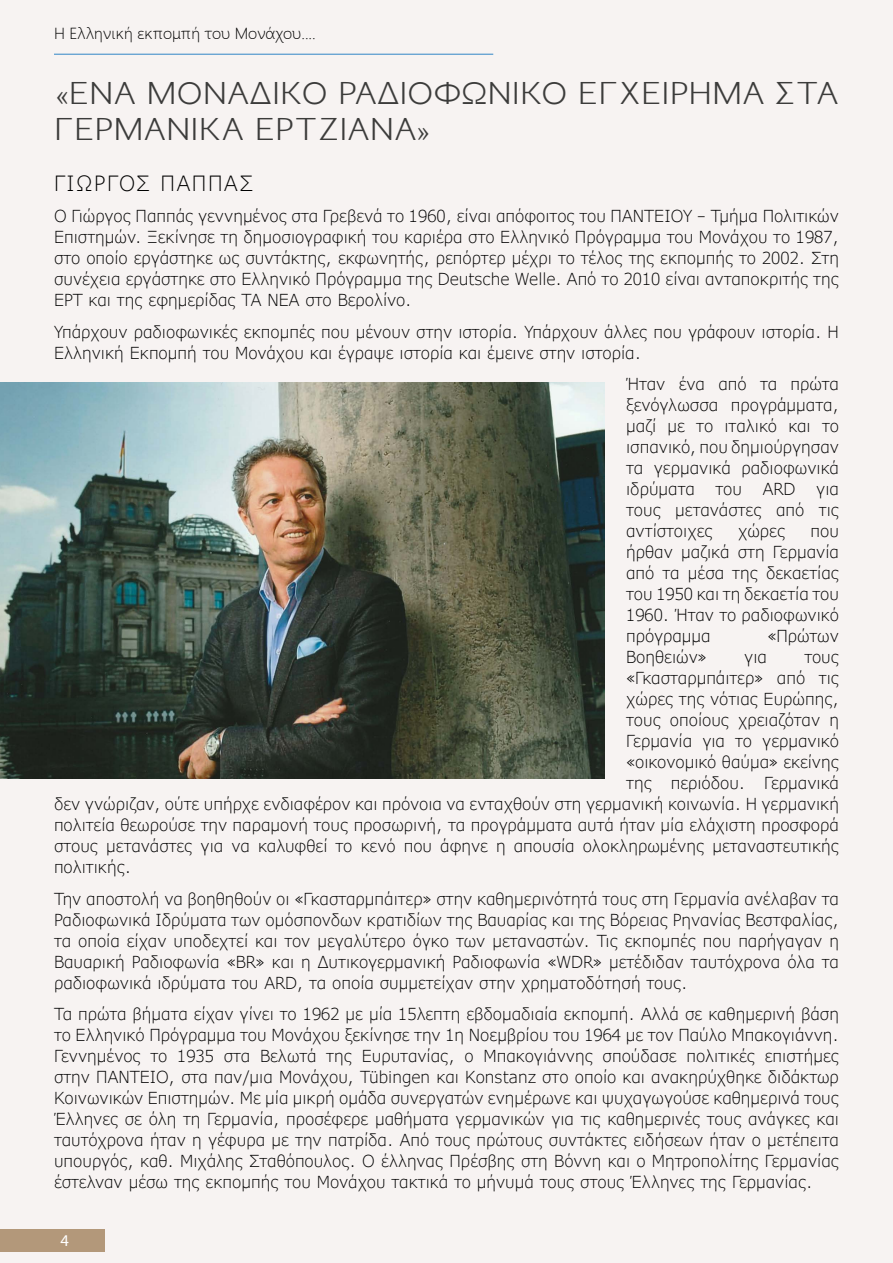
<style>
.page{position:relative;width:893px;height:1263px;background:#f7f3f2}
.page>*{position:absolute;margin:0;border:0;box-sizing:border-box;transform-origin:0 0}
.t1{font:30px/36px "GFS Orpheus Sans";color:#3c3c3b}
.t2{font:300 21px "Verdana Pro";letter-spacing:.075em;color:#000}
.t3{font:300 16.5px/21px "Verdana Pro";color:#000;text-align:justify}
.t4{font:16.5px "Myriad Pro";color:#fff}
.t5{font:300 15px "Microsoft Ya Hei";color:#000}
</style>
<div class="page">
<div style="left:0;top:1229px;width:105px;height:22px;background:#b3987a"></div>
<hr style="left:54px;top:54px;width:439px;height:1px;background:#4792cb">
<img style="left:0;top:383px;width:605px;height:395px">
<p class="t5" style="left:54px;top:23px;width:263px">Η Ελληνική εκπομπή του Μονάχου....</p>
<h1 class="t1" style="left:54px;top:77px;width:786px">«ΈΝΑ ΜΟΝΑΔΙΚΌ ΡΑΔΙΟΦΩΝΙΚΌ ΕΓΧΕΊ ΡΗΜΑ ΣΤΑ<br>ΓΕΡΜΑΝΙΚΆ ΕΡΤΖΙΑΝΆ»</h1>
<p class="t2" style="left:54px;top:169px;width:201px">ΓΙΏΡΓΟΣ ΠΑΠΠΆΣ</p>
<p class="t3" style="left:54px;top:205px;width:786px">Ο Γιώργος Παππάς γεννημένος στα Γρεβενά το 1960, είναι απόφοιτος του ΠΑΝΤΕΙΟΥ – Τμήμα Πολιτικών Επιστημών. Ξεκίνησε τη δημοσιογραφική του καριέρα στο Ελληνικό Πρόγραμμα του Μονάχου το 1987, στο οποίο εργάστηκε ως συντάκτης, εκφωνητής, ρεπόρτερ μέχρι το τέλος της εκπομπής το 2002. Στη συνέχεια εργάστηκε στο Ελληνικό Πρόγραμμα της Deutsche Welle. Από το 2010 είναι ανταποκριτής της ΕΡΤ και της εφημερίδας ΤΑ ΝΕΑ στο Βερολίνο.</p>
<p class="t3" style="left:54px;top:321px;width:786px">Υπάρχουν ραδιοφωνικές εκπομπές που μένουν στην ιστορία. Υπάρχουν άλλες που γράφουν ιστορία. Η<br>Ελληνική Εκπομπή του Μονάχου και έγραψε ιστορία και έμεινε στην ιστορία.</p>
<p class="t3" style="left:626px;top:373px;width:214px">Ήταν ένα από τα πρώτα ξενόγλωσσα προγράμματα, μαζί με το ιταλικό και το ισπανικό, που δημιούργησαν τα γερμανικά ραδιοφωνικά ιδρύματα</p>
<p class="t3" style="left:715px;top:479px;width:28px">του</p>
<p class="t3" style="left:763px;top:479px;width:34px">ARD</p>
<p class="t3" style="left:626px;top:479px;width:214px;text-indent:190px">για τους μετανάστες από τις αντίστοιχες</p>
<p class="t3" style="left:738px;top:521px;width:49px">χώρες</p>
<p class="t3" style="left:626px;top:521px;width:214px;text-indent:184px">που ήρθαν μαζικά στη Γερμανία από τα μέσα της δεκαετίας του 1950 και τη δεκαετία του 1960. Ήταν το ραδιοφωνικό πρόγραμμα</p>
<p class="t3" style="left:767px;top:626px;width:73px">«Πρώτων</p>
<p class="t3" style="left:626px;top:647px;width:82px">Βοηθειών»</p>
<p class="t3" style="left:744px;top:647px;width:24px">για</p>
<p class="t3" style="left:804px;top:647px;width:36px">τους</p>
<p class="t3" style="left:626px;top:668px;width:214px">«Γκασταρμπάιτερ» από τις</p>
<p class="t3" style="left:626px;top:689px;width:214px">χώρες της νότιας Ευρώπης,</p>
<p class="t3" style="left:626px;top:710px;width:214px">τους οποίους χρειαζόταν η</p>
<p class="t3" style="left:626px;top:731px;width:214px">Γερμανία για το γερμανικό</p>
<p class="t3" style="left:626px;top:752px;width:214px">«οικονομικό θαύμα» εκείνης</p>
<p class="t3" style="left:626px;top:773px;width:214px">της περιόδου. Γερμανικά</p>
<p class="t3" style="left:54px;top:794px;width:786px">δεν γνώριζαν, ούτε υπήρχε ενδιαφέρον και πρόνοια να ενταχθούν στη γερμανική κοινωνία. Η γερμανική</p>
<p class="t3" style="left:54px;top:815px;width:786px">πολιτεία θεωρούσε την παραμονή τους προσωρινή, τα προγράμματα αυτά ήταν μία ελάχιστη προσφορά</p>
<p class="t3" style="left:54px;top:836px;width:786px">στους μετανάστες για να καλυφθεί το κενό που άφηνε η απουσία ολοκληρωμένης μεταναστευτικής</p>
<p class="t3" style="left:54px;top:857px;width:79px">πολιτικής.</p>
<p class="t3" style="left:54px;top:888px;width:786px">Την αποστολή να βοηθηθούν οι «Γκασταρμπάιτερ» στην καθημερινότητά τους στη Γερμανία ανέλαβαν τα Ραδιοφωνικά Ιδρύματα των ομόσπονδων κρατιδίων της Βαυαρίας και της Βόρειας Ρηνανίας Βεστφαλίας, τα οποία είχαν υποδεχτεί και τον μεγαλύτερο όγκο των μεταναστών. Τις εκπομπές που παρήγαγαν η Βαυαρική Ραδιοφωνία «BR» και η Δυτικογερμανική Ραδιοφωνία «WDR» μετέδιδαν ταυτόχρονα όλα τα ραδιοφωνικά ιδρύματα του ARD, τα οποία συμμετείχαν στην χρηματοδότησή τους.</p>
<p class="t3" style="left:54px;top:1004px;width:786px">Τα πρώτα βήματα είχαν γίνει το 1962 με μία 15λεπτη εβδομαδιαία εκπομπή. Αλλά σε καθημερινή βάση το Ελληνικό Πρόγραμμα του Μονάχου ξεκίνησε την 1η Νοεμβρίου του 1964 με τον Παύλο Μπακογιάννη.<br>Γεννημένος το 1935 στα Βελωτά της Ευρυτανίας, ο Μπακογιάννης σπούδασε πολιτικές επιστήμες στην ΠΑΝΤΕΙΟ, στα παν/μια Μονάχου, Tübingen και Κonstanz στο οποίο και ανακηρύχθηκε διδάκτωρ Κοινωνικών Επιστημών. Με μία μικρή ομάδα συνεργατών ενημέρωνε και ψυχαγωγούσε καθημερινά τους Έλληνες σε όλη τη Γερμανία, προσέφερε μαθήματα γερμανικών για τις καθημερινές τους ανάγκες και ταυτόχρονα ήταν η γέφυρα με την πατρίδα. Από τους πρώτους συντάκτες ειδήσεων ήταν ο μετέπειτα υπουργός, καθ. Μιχάλης Σταθόπουλος. Ο έλληνας Πρέσβης στη Βόννη και ο Μητροπολίτης Γερμανίας έστελναν μέσω της εκπομπής του Μονάχου τακτικά το μήνυμά τους στους Έλληνες της Γερμανίας.</p>
<p class="t4" style="left:61px;top:1230px;width:10px">4</p>
</div>
